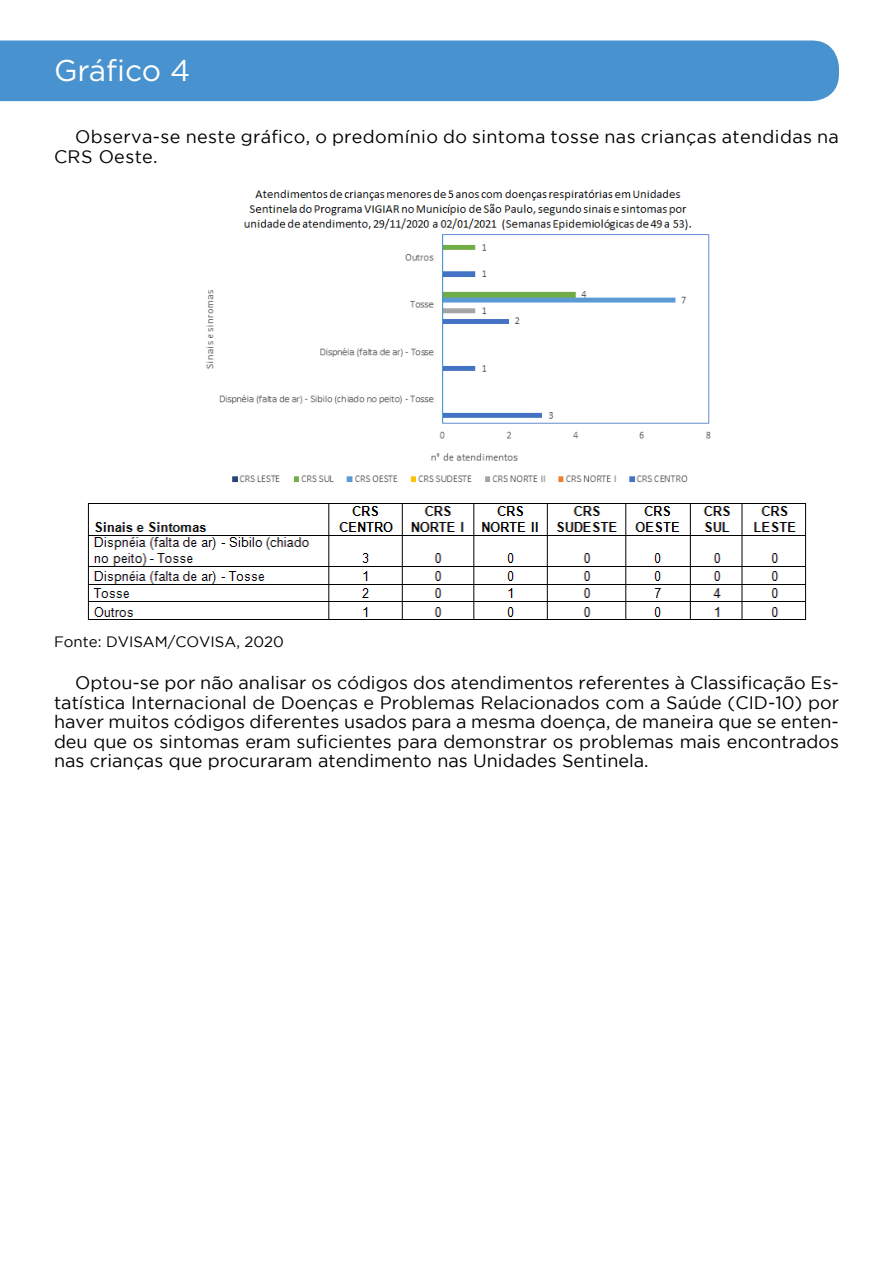
<style>
.page{position:relative;width:893px;height:1263px;background:#fff}
.page>*{position:absolute;margin:0;border:0;box-sizing:border-box;transform-origin:0 0}
.t1{font:30px "Gotham";letter-spacing:-.005em;color:#fff}
.t2{font:18px/19.5px "Gotham";letter-spacing:.02em;color:#000}
.t3{font:15px "Gotham";color:#000}
</style>
<div class="page">
<div style="left:0;top:41px;width:839px;height:60px;background:#4792cf"></div>
<img style="left:206px;top:189px;width:505px;height:294px">
<img style="left:87px;top:503px;width:720px;height:117px">
<h1 class="t1" style="left:54px;top:51px;width:138px">Gráfico 4</h1>
<p class="t2" style="left:54px;top:127px;width:786px;text-indent:21px">Observa-se neste gráfico, o predomínio do sintoma tosse nas crianças atendidas na<br>CRS Oeste.</p>
<p class="t3" style="left:54px;top:633px;width:231px">Fonte: DVISAM/COVISA, 2020</p>
<p class="t2" style="left:54px;top:673px;width:786px;text-align:justify;text-indent:21px">Optou-se por não analisar os códigos dos atendimentos referentes à Classificação Es&shy;tatística Internacional de Doenças e Problemas Relacionados com a Saúde (CID-10) por haver muitos códigos diferentes usados para a mesma doença, de maneira que se enten&shy;deu que os sintomas eram suficientes para demonstrar os problemas mais encontrados nas crianças que procuraram atendimento nas Unidades Sentinela.</p>
</div>
